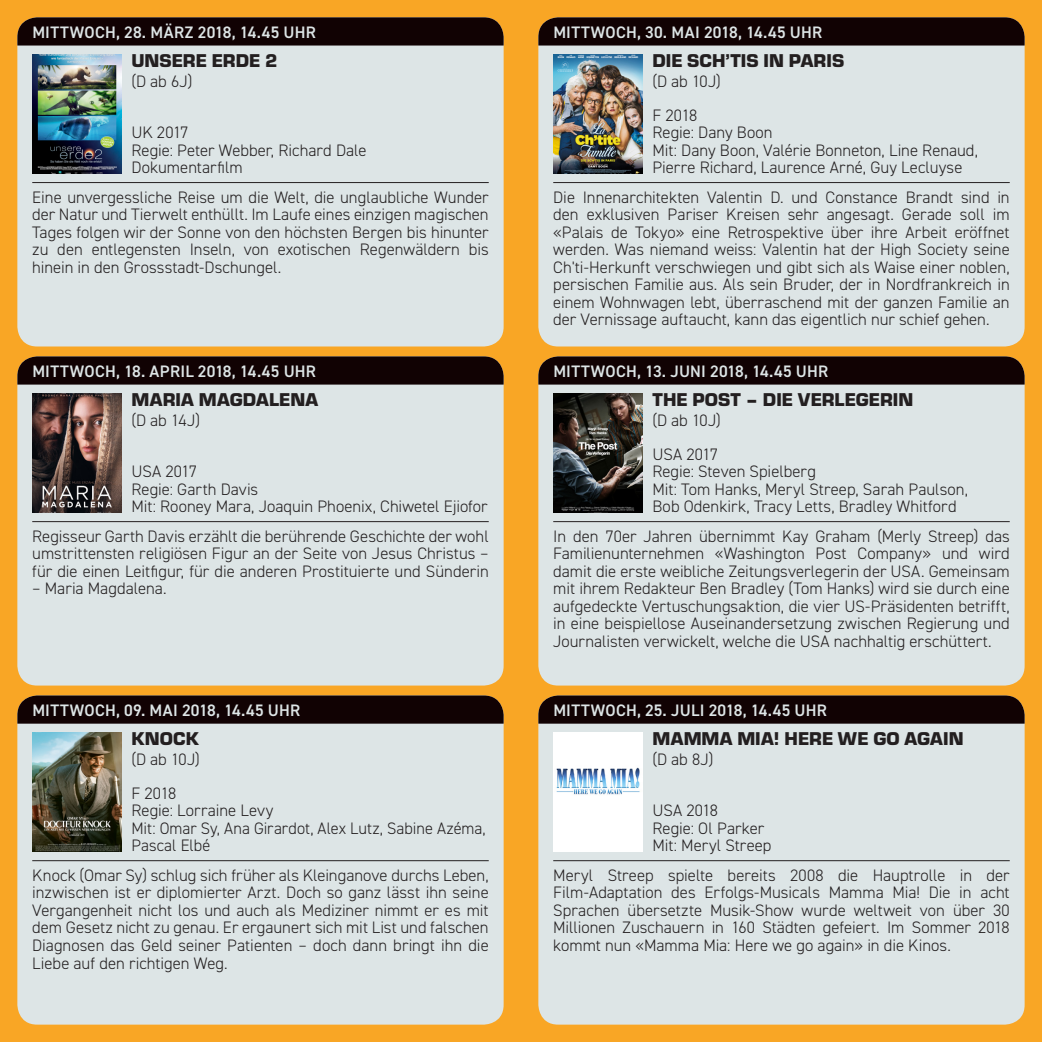
<style>
.page{position:relative;width:1042px;height:1042px;background:#f9a625}
.page>*{position:absolute;margin:0;border:0;box-sizing:border-box;transform-origin:0 0}
.KinoNachmittag_Titel{font:900 19.25px "Eurostile";color:#231f20}
.KinoNachmittag_text{font:300 16.62px/17.5px "DIN2014";color:#231f20;text-align:justify}
.KinoNachmittag_Infos{font:300 16.62px/17.5px "DIN2014";color:#231f20}
.KinoNachmittag_Datum{font:600 16.62px "DIN2014";letter-spacing:.015em;color:#dde5e6}
</style>
<div class="page">
<div style="left:17px;top:695px;width:487px;height:329px;background:#dde5e6;border-radius:20px"></div>
<div style="left:17px;top:695px;width:487px;height:28px;background:#110203"></div>
<img style="left:32px;top:732px;width:90px;height:119px">
<hr style="left:32px;top:860px;width:457px;height:1px;background:#231f20">
<div style="left:538px;top:695px;width:486px;height:329px;background:#dde5e6;border-radius:20px"></div>
<div style="left:538px;top:695px;width:486px;height:28px;background:#110203"></div>
<div style="left:553px;top:732px;width:89px;height:119px;background:#fff"></div>
<img style="left:556px;top:767px;width:84px;height:28px">
<hr style="left:553px;top:860px;width:456px;height:1px;background:#231f20">
<div style="left:538px;top:17px;width:486px;height:329px;background:#dde5e6;border-radius:20px"></div>
<svg style="left:538px;top:17px;width:486px;height:29px;background:#190a09"></svg>
<img style="left:553px;top:54px;width:89px;height:119px">
<hr style="left:553px;top:182px;width:456px;height:1px;background:#231f20">
<div style="left:17px;top:356px;width:487px;height:329px;background:#dde5e6;border-radius:20px"></div>
<div style="left:17px;top:356px;width:487px;height:28px;background:#110203"></div>
<img style="left:32px;top:393px;width:90px;height:119px">
<hr style="left:32px;top:521px;width:457px;height:1px;background:#231f20">
<div style="left:538px;top:356px;width:486px;height:329px;background:#dde5e6;border-radius:20px"></div>
<div style="left:538px;top:356px;width:486px;height:28px;background:#110203"></div>
<img style="left:553px;top:393px;width:89px;height:119px">
<hr style="left:553px;top:521px;width:456px;height:1px;background:#231f20">
<div style="left:17px;top:17px;width:487px;height:329px;background:#dde5e6;border-radius:20px"></div>
<svg style="left:17px;top:17px;width:487px;height:29px;background:#190a09"></svg>
<hr style="left:32px;top:182px;width:457px;height:1px;background:#231f20">
<img style="left:32px;top:54px;width:90px;height:119px">
<p class="KinoNachmittag_Datum" style="left:32px;top:21px;width:285px">MITTWOCH, 28. MÄRZ 2018, 14.45 UHR</p>
<p class="KinoNachmittag_Titel" style="left:131px;top:47px;width:147px">UNSERE ERDE 2</p>
<p class="KinoNachmittag_Infos" style="left:131px;top:72px;width:62px">(D ab 6J)</p>
<p class="KinoNachmittag_Infos" style="left:131px;top:124px;width:58px">UK 2017</p>
<p class="KinoNachmittag_Infos" style="left:131px;top:141px;width:236px">Regie: Peter Webber, Richard Dale</p>
<p class="KinoNachmittag_Infos" style="left:131px;top:159px;width:113px">Dokumentarfilm</p>
<p class="KinoNachmittag_text" style="left:32px;top:188px;width:458px">Eine unvergessliche Reise um die Welt, die unglaubliche Wunder der Natur und Tierwelt enthüllt. Im Laufe eines einzigen magischen Tages folgen wir der Sonne von den höchsten Bergen bis hinunter zu den entlegensten Inseln, von exotischen Regenwäldern bis hinein in den Grossstadt-Dschungel.</p>
<p class="KinoNachmittag_Datum" style="left:32px;top:360px;width:285px">MITTWOCH, 18. APRIL 2018, 14.45 UHR</p>
<p class="KinoNachmittag_Titel" style="left:131px;top:386px;width:188px">MARIA MAGDALENA</p>
<p class="KinoNachmittag_Infos" style="left:131px;top:411px;width:70px">(D ab 14J)</p>
<p class="KinoNachmittag_Infos" style="left:131px;top:463px;width:67px">USA 2017</p>
<p class="KinoNachmittag_Infos" style="left:131px;top:480px;width:128px">Regie: Garth Davis</p>
<p class="KinoNachmittag_Infos" style="left:131px;top:498px;width:358px">Mit: Rooney Mara, Joaquin Phoenix, Chiwetel Ejiofor</p>
<p class="KinoNachmittag_text" style="left:32px;top:527px;width:458px">Regisseur Garth Davis erzählt die berührende Geschichte der wohl umstrittensten religiösen Figur an der Seite von Jesus Christus – für die einen Leitfigur, für die anderen Prostituierte und Sünderin</p>
<p class="KinoNachmittag_text" style="left:32px;top:580px;width:136px">– Maria Magdalena.</p>
<p class="KinoNachmittag_Datum" style="left:32px;top:699px;width:269px">MITTWOCH, 09. MAI 2018, 14.45 UHR</p>
<p class="KinoNachmittag_Titel" style="left:131px;top:725px;width:69px">KNOCK</p>
<p class="KinoNachmittag_Infos" style="left:131px;top:750px;width:70px">(D ab 10J)</p>
<p class="KinoNachmittag_Infos" style="left:131px;top:784px;width:46px">F 2018</p>
<p class="KinoNachmittag_Infos" style="left:131px;top:802px;width:143px">Regie: Lorraine Levy</p>
<p class="KinoNachmittag_Infos" style="left:131px;top:819px;width:356px">Mit: Omar Sy, Ana Girardot, Alex Lutz, Sabine Azéma,<br>Pascal Elbé</p>
<p class="KinoNachmittag_text" style="left:32px;top:866px;width:458px">Knock (Omar Sy) schlug sich früher als Kleinganove durchs Leben, inzwischen ist er diplomierter Arzt. Doch so ganz lässt ihn seine Vergangenheit nicht los und auch als Mediziner nimmt er es mit dem Gesetz nicht zu genau. Er ergaunert sich mit List und falschen Diagnosen das Geld seiner Patienten – doch dann bringt ihn die Liebe auf den richtigen Weg.</p>
<p class="KinoNachmittag_Datum" style="left:553px;top:21px;width:270px">MITTWOCH, 30. MAI 2018, 14.45 UHR</p>
<p class="KinoNachmittag_Titel" style="left:652px;top:47px;width:193px">DIE SCH’TIS IN PARIS</p>
<p class="KinoNachmittag_Infos" style="left:652px;top:72px;width:70px">(D ab 10J)</p>
<p class="KinoNachmittag_Infos" style="left:652px;top:106px;width:46px">F 2018</p>
<p class="KinoNachmittag_Infos" style="left:652px;top:124px;width:122px">Regie: Dany Boon</p>
<p class="KinoNachmittag_Infos" style="left:652px;top:141px;width:327px">Mit: Dany Boon, Valérie Bonneton, Line Renaud,<br>Pierre Richard, Laurence Arné, Guy Lecluyse</p>
<p class="KinoNachmittag_text" style="left:553px;top:188px;width:458px">Die Innenarchitekten Valentin D. und Constance Brandt sind in den exklusiven Pariser Kreisen sehr angesagt. Gerade soll im «Palais de Tokyo» eine Retrospektive über ihre Arbeit eröffnet werden. Was niemand weiss: Valentin hat der High Society seine Ch'ti-Herkunft verschwiegen und gibt sich als Waise einer noblen, persischen Familie aus. Als sein Bruder, der in Nordfrankreich in einem Wohnwagen lebt, überraschend mit der ganzen Familie an der Vernissage auftaucht, kann das eigentlich nur schief gehen.</p>
<p class="KinoNachmittag_Datum" style="left:553px;top:360px;width:276px">MITTWOCH, 13. JUNI 2018, 14.45 UHR</p>
<p class="KinoNachmittag_Titel" style="left:652px;top:386px;width:262px">THE POST – DIE VERLEGERIN</p>
<p class="KinoNachmittag_Infos" style="left:652px;top:411px;width:70px">(D ab 10J)</p>
<p class="KinoNachmittag_Infos" style="left:652px;top:445px;width:67px">USA 2017</p>
<p class="KinoNachmittag_Infos" style="left:652px;top:463px;width:165px">Regie: Steven Spielberg</p>
<p class="KinoNachmittag_Infos" style="left:652px;top:480px;width:317px">Mit: Tom Hanks, Meryl Streep, Sarah Paulson,<br>Bob Odenkirk, Tracy Letts, Bradley Whitford</p>
<p class="KinoNachmittag_text" style="left:553px;top:527px;width:458px">In den 70er Jahren übernimmt Kay Graham (Merly Streep) das Familienunternehmen «Washington Post Company» und wird damit die erste weibliche Zeitungsverlegerin der USA. Gemeinsam mit ihrem Redakteur Ben Bradley (Tom Hanks) wird sie durch eine aufgedeckte Vertuschungsaktion, die vier US-Präsidenten betrifft, in eine beispiellose Auseinandersetzung zwischen Regierung und Journalisten verwickelt, welche die USA nachhaltig erschüttert.</p>
<p class="KinoNachmittag_Datum" style="left:553px;top:699px;width:275px">MITTWOCH, 25. JULI 2018, 14.45 UHR</p>
<p class="KinoNachmittag_Titel" style="left:652px;top:725px;width:313px">MAMMA MIA! HERE WE GO AGAIN</p>
<p class="KinoNachmittag_Infos" style="left:652px;top:750px;width:62px">(D ab 8J)</p>
<p class="KinoNachmittag_Infos" style="left:652px;top:802px;width:67px">USA 2018</p>
<p class="KinoNachmittag_Infos" style="left:652px;top:819px;width:113px">Regie: Ol Parker</p>
<p class="KinoNachmittag_Infos" style="left:652px;top:837px;width:121px">Mit: Meryl Streep</p>
<p class="KinoNachmittag_text" style="left:553px;top:866px;width:458px">Meryl Streep spielte bereits 2008 die Hauptrolle in der Film-Adaptation des Erfolgs-Musicals Mamma Mia! Die in acht Sprachen übersetzte Musik-Show wurde weltweit von über 30<br>Millionen Zuschauern in 160 Städten gefeiert. Im Sommer 2018 kommt nun «Mamma Mia: Here we go again» in die Kinos.</p>
</div>
